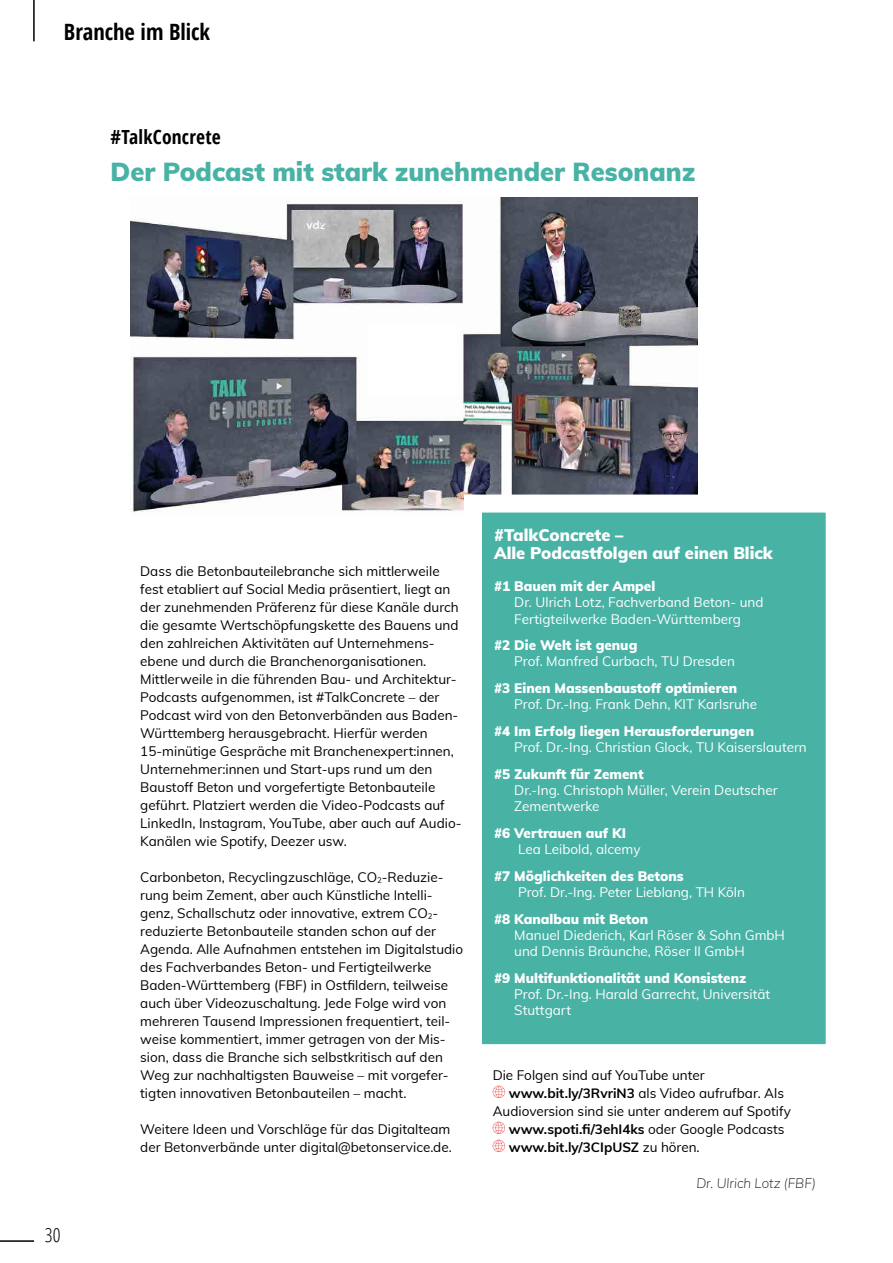
<style>
.page{position:relative;width:893px;height:1263px;background:#fff}
.page>*{position:absolute;margin:0;border:0;box-sizing:border-box;transform-origin:0 0}
.t1{font:900 25.5px "Muli";color:#48b2a5}
.t2{font:700 condensed 22.5px "Open Sans";color:#000}
.t3{font:700 condensed 19.5px "Open Sans";letter-spacing:.01em;color:#000}
.t4{font:300 condensed 19.5px "Open Sans";color:#000}
.t5{font:900 16.5px/18px "Muli";color:#fff}
.t6{font:13.5px/18px "Muli";color:#000}
.t7{font:13.5px/16.2px "Muli";color:#fff}
.t8{font:900 13.5px "Muli";color:#fff}
.t9{font:700 13.5px "Muli";color:#000}
.t10{font:italic 200 13.5px "Muli";color:#000}
.s1{font-weight:700}
.s2{font-weight:400}
</style>
<div class="page">
<img style="left:131px;top:197px;width:566px;height:319px">
<div style="left:367px;top:325px;width:89px;height:68px;background:#fff"></div>
<svg style="left:455px;top:486px;width:371px;height:559px;background:#5cb9ae"></svg>
<svg style="left:493px;top:1086px;width:12px;height:12px"></svg>
<svg style="left:493px;top:1122px;width:12px;height:12px"></svg>
<svg style="left:493px;top:1140px;width:12px;height:12px"></svg>
<hr style="left:0;top:1240px;width:34px;height:2px;background:#000">
<hr style="left:33px;top:0;width:2px;height:41px;background:#000">
<h2 class="t2" style="left:64px;top:16px;width:148px">Branche im Blick</h2>
<h3 class="t3" style="left:111px;top:123px;width:112px">#TalkConcrete</h3>
<h1 class="t1" style="left:111px;top:153px;width:586px">Der Podcast mit stark zunehmender Resonanz</h1>
<h3 class="t4" style="left:45px;top:1221px;width:17px">30</h3>
<p class="t6" style="left:140px;top:561px;width:323px">Dass die Betonbauteilebranche sich mittlerweile fest etabliert auf Social Media präsentiert, liegt an der zunehmenden Präferenz für diese Kanäle durch die gesamte Wertschöpfungskette des Bauens und den zahlreichen Aktivitäten auf Unternehmens&shy;ebene und durch die Branchenorganisationen.<br>Mittlerweile in die führenden Bau- und Architektur-Podcasts aufgenommen, ist #TalkConcrete – der Podcast wird von den Betonverbänden aus Baden-Württemberg herausgebracht. Hierfür werden 15-minütige Gespräche mit Branchenexpert:innen, Unternehmer:innen und Start-ups rund um den Baustoff Beton und vorgefertigte Betonbauteile geführt. Platziert werden die Video-Podcasts auf LinkedIn, Instagram, YouTube, aber auch auf Audio-Kanälen wie Spotify, Deezer usw.</p>
<p class="t6" style="left:140px;top:867px;width:324px">Carbonbeton, Recyclingzuschläge, CO<sub>2</sub>-Reduzie&shy;rung beim Zement, aber auch Künstliche Intelli&shy;genz, Schallschutz oder innovative, extrem CO<sub>2</sub>- reduzierte Betonbauteile standen schon auf der Agenda. Alle Aufnahmen entstehen im Digitalstudio des Fachverbandes Beton- und Fertigteilwerke Baden-Württemberg (FBF) in Ostfildern, teilweise auch über Videozuschaltung. Jede Folge wird von mehreren Tausend Impressionen frequentiert, teil&shy;weise kommentiert, immer getragen von der Mis&shy;sion, dass die Branche sich selbstkritisch auf den Weg zur nachhaltigsten Bauweise – mit vorgefer&shy;tigten innovativen Betonbauteilen – macht.</p>
<p class="t6" style="left:140px;top:1119px;width:313px">Weitere Ideen und Vorschläge für das Digitalteam der Betonverbände unter digital@betonservice.de.</p>
<p class="t5" style="left:494px;top:525px;width:280px">#TalkConcrete –<br>Alle Podcastfolgen auf einen Blick</p>
<p class="t8" style="left:494px;top:576px;width:163px">#1 Bauen mit der Ampel</p>
<p class="t7" style="left:514px;top:594px;width:251px">Dr. Ulrich Lotz, Fachverband Beton- und<br>Fertigteilwerke Baden-Württemberg</p>
<p class="t8" style="left:494px;top:635px;width:145px">#2 Die Welt ist genug</p>
<p class="t7" style="left:514px;top:653px;width:222px">Prof. Manfred Curbach, TU Dresden</p>
<p class="t8" style="left:494px;top:678px;width:245px">#3 Einen Massenbaustoff optimieren</p>
<p class="t7" style="left:514px;top:696px;width:244px">Prof. Dr.-Ing. Frank Dehn, KIT Karlsruhe</p>
<p class="t8" style="left:494px;top:721px;width:262px">#4 Im Erfolg liegen Herausforderungen</p>
<p class="t7" style="left:514px;top:739px;width:294px">Prof. Dr.-Ing. Christian Glock, TU Kaiserslautern</p>
<p class="t8" style="left:494px;top:764px;width:151px">#5 Zukunft für Zement</p>
<p class="t7" style="left:514px;top:781px;width:265px">Dr.-Ing. Christoph Müller, Verein Deutscher<br>Zementwerke</p>
<p class="t8" style="left:494px;top:823px;width:133px">#6 Vertrauen auf KI</p>
<p class="t7" style="left:518px;top:841px;width:124px">Lea Leibold, alcemy</p>
<p class="t8" style="left:494px;top:866px;width:191px">#7 Möglichkeiten des Betons</p>
<p class="t7" style="left:518px;top:883px;width:228px">Prof. Dr.-Ing. Peter Lieblang, TH Köln</p>
<p class="t8" style="left:494px;top:909px;width:156px">#8 Kanalbau mit Beton</p>
<p class="t7" style="left:514px;top:926px;width:272px">Manuel Diederich, Karl Röser &amp; Sohn GmbH und Dennis Bräunche, Röser II GmbH</p>
<p class="t8" style="left:494px;top:968px;width:254px">#9 Multifunktionalität und Konsistenz</p>
<p class="t7" style="left:514px;top:985px;width:258px">Prof. Dr.-Ing. Harald Garrecht, Universität<br>Stuttgart</p>
<p class="t6" style="left:493px;top:1065px;width:214px">Die Folgen sind auf YouTube unter</p>
<p class="t6" style="left:509px;top:1083px;width:277px"><span class="s1">www.bit.ly/3RvriN3</span> als Video aufrufbar. Als</p>
<p class="t6" style="left:493px;top:1101px;width:300px">Audioversion sind sie unter anderem auf Spotify</p>
<p class="t9" style="left:509px;top:1119px;width:277px">www.spoti.fi/3ehI4ks <span class="s2">oder Google Podcasts</span></p>
<p class="t9" style="left:509px;top:1137px;width:192px">www.bit.ly/3CIpUSZ <span class="s2">zu hören.</span></p>
<p class="t10" style="left:696px;top:1173px;width:121px">Dr. Ulrich Lotz (FBF)</p>
</div>
